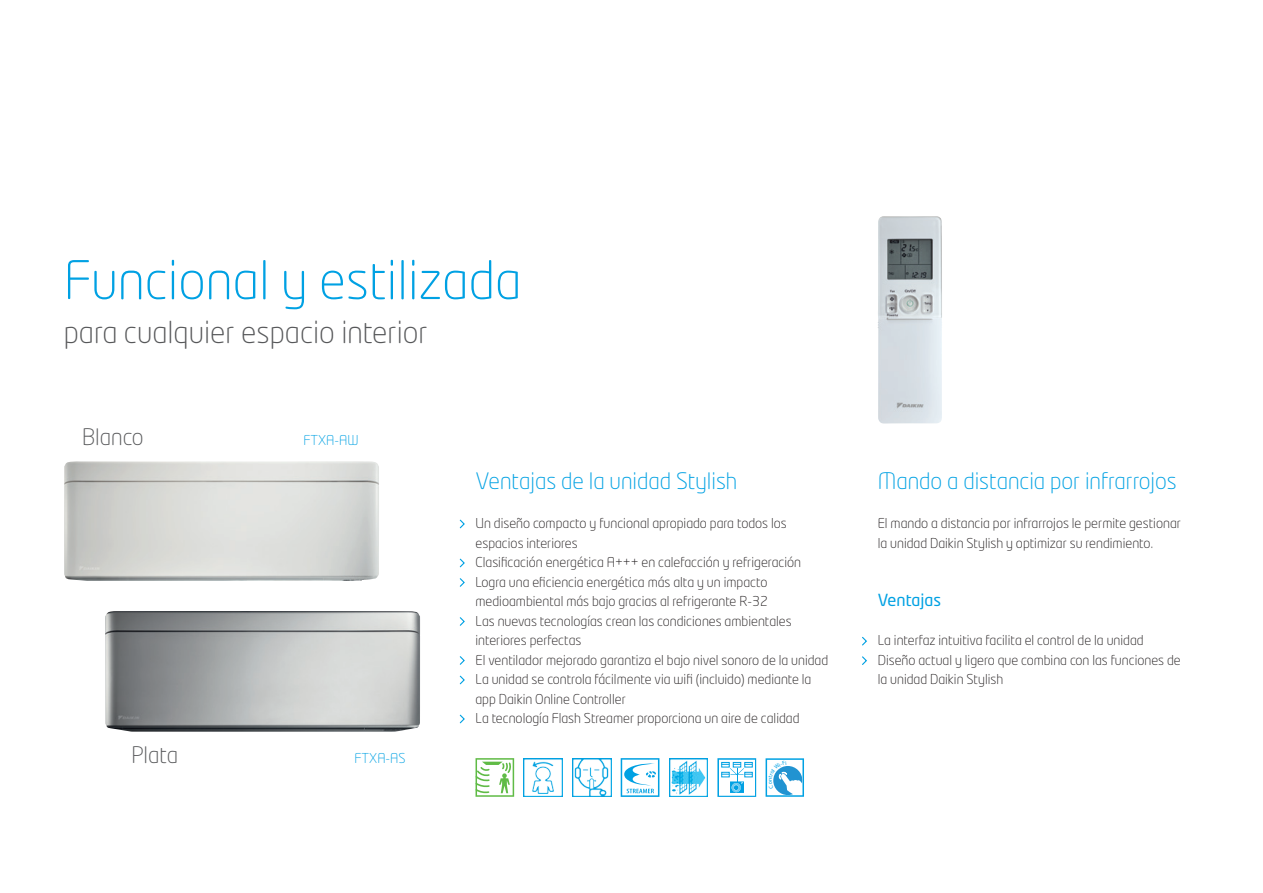
<style>
.page{position:relative;width:1263px;height:893px;background:#fff}
.page>*{position:absolute;margin:0;border:0;box-sizing:border-box;transform-origin:0 0}
.t1{font:300 52.5px "Neo Tech Std";color:#00a1e3}
.t2{font:300 30px "Neo Tech Std";color:#57585a}
.t3{font:300 22.5px "Neo Tech Std";color:#00a1e3}
.t4{font:300 22.5px "Neo Tech Std";color:#57585a}
.t5{font:16.5px "Neo Tech Std";color:#00a1e3}
.t6{font:300 13.5px/19.5px "Neo Tech Std";color:#231f20}
.t7{font:300 13.5px "Neo Tech Std";color:#00a1e3}
</style>
<div class="page">
<img style="left:64px;top:461px;width:315px;height:120px">
<img style="left:105px;top:611px;width:315px;height:121px">
<img style="left:878px;top:216px;width:64px;height:207px">
<img style="left:524px;top:758px;width:39px;height:39px">
<img style="left:572px;top:758px;width:39px;height:39px">
<img style="left:669px;top:758px;width:39px;height:39px">
<svg style="left:475px;top:758px;width:39px;height:39px"></svg>
<svg style="left:717px;top:758px;width:39px;height:39px"></svg>
<svg style="left:621px;top:758px;width:38px;height:39px"></svg>
<svg style="left:459px;top:519px;width:6px;height:10px"></svg>
<svg style="left:459px;top:558px;width:6px;height:10px"></svg>
<svg style="left:459px;top:578px;width:6px;height:9px"></svg>
<svg style="left:459px;top:617px;width:6px;height:9px"></svg>
<svg style="left:459px;top:656px;width:6px;height:9px"></svg>
<svg style="left:459px;top:675px;width:6px;height:10px"></svg>
<svg style="left:459px;top:714px;width:6px;height:10px"></svg>
<svg style="left:862px;top:636px;width:5px;height:10px"></svg>
<svg style="left:862px;top:656px;width:5px;height:9px"></svg>
<svg style="left:765px;top:758px;width:39px;height:39px"></svg>
<p class="t1" style="left:64px;top:249px;width:459px">Funcional y estilizada</p>
<p class="t2" style="left:64px;top:314px;width:365px">para cualquier espacio interior</p>
<p class="t4" style="left:82px;top:423px;width:63px">Blanco</p>
<p class="t4" style="left:131px;top:741px;width:48px">Plata</p>
<p class="t7" style="left:303px;top:432px;width:57px">FTXA-AW</p>
<p class="t7" style="left:354px;top:750px;width:53px">FTXA-AS</p>
<p class="t3" style="left:475px;top:468px;width:263px">Ventajas de la unidad Stylish</p>
<p class="t6" style="left:475px;top:513px;width:313px">Un diseño compacto y funcional apropiado para todos los espacios interiores</p>
<p class="t6" style="left:475px;top:552px;width:327px">Clasificación energética A+++ en calefacción y refrigeración</p>
<p class="t6" style="left:475px;top:572px;width:294px">Logra una eficiencia energética más alta y un impacto medioambiental más bajo gracias al refrigerante R-32</p>
<p class="t6" style="left:475px;top:611px;width:318px">Las nuevas tecnologías crean las condiciones ambientales interiores perfectas</p>
<p class="t6" style="left:475px;top:650px;width:354px">El ventilador mejorado garantiza el bajo nivel sonoro de la unidad</p>
<p class="t6" style="left:475px;top:669px;width:337px">La unidad se controla fácilmente via wifi (incluido) mediante la app Daikin Online Controller</p>
<p class="t6" style="left:475px;top:708px;width:325px">La tecnología Flash Streamer proporciona un aire de calidad</p>
<p class="t3" style="left:878px;top:468px;width:301px">Mando a distancia por infrarrojos</p>
<p class="t6" style="left:878px;top:513px;width:305px">El mando a distancia por infrarrojos le permite gestionar la unidad Daikin Stylish y optimizar su rendimiento.</p>
<p class="t5" style="left:878px;top:590px;width:65px">Ventajas</p>
<p class="t6" style="left:878px;top:630px;width:267px">La interfaz intuitiva facilita el control de la unidad</p>
<p class="t6" style="left:878px;top:650px;width:305px">Diseño actual y ligero que combina con las funciones de la unidad Daikin Stylish</p>
</div>
